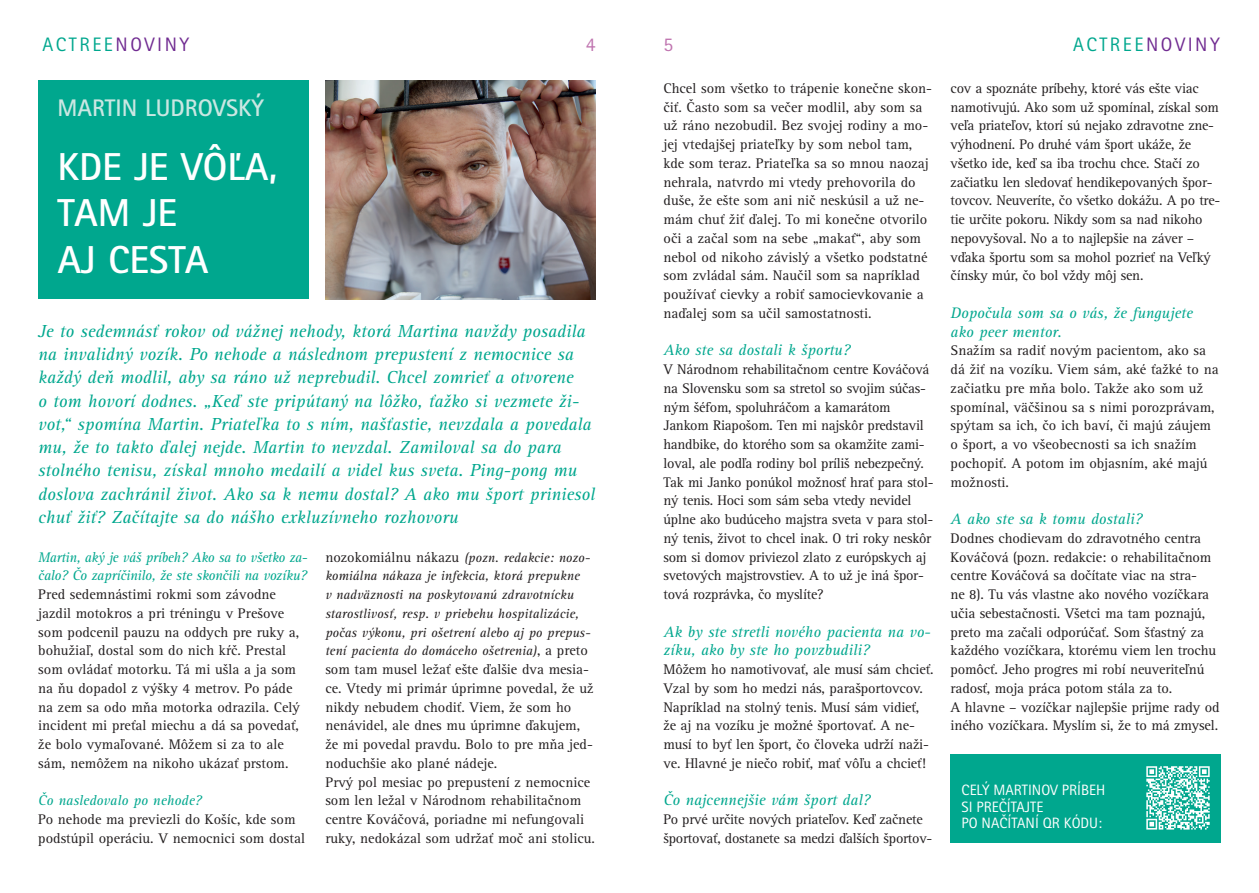
<style>
.page{position:relative;width:1259px;height:893px;background:#fff}
.page>*{position:absolute;margin:0;border:0;box-sizing:border-box;transform-origin:0 0}
.t1{font:700 39px/46.5px "Rotis Sans Serif Pro";color:#fff}
.t2{font:700 24px "Rotis Sans Serif Pro";color:#cae7e2}
.t3{font:19.5px "Rotis Sans Serif Pro";letter-spacing:.13em;color:#00a78e}
.t4{font:19.5px "Rotis Sans Serif Pro";color:#c075b0}
.t5{font:italic 18px/23.2px "Rotis Serif Pro";color:#00a78e}
.t6{font:italic 15.75px/18.8px "Rotis Serif Pro";color:#00a78e}
.t7{font:15px/16.5px "Rotis Sans Serif Pro";color:#fff}
.t8{font:14.4px/18.8px "Rotis Serif Pro";letter-spacing:-.01em;color:#231f20}
.t9{font:italic 14.4px/18.8px "Rotis Serif Pro";letter-spacing:-.02em;color:#00a78e}
.t10{font:italic 14.4px "Rotis Serif Pro";color:#00a78e}
.t11{font:italic 13.5px/18.8px "Rotis Serif Pro";color:#231f20}
.s1{color:#702b91}
.s2{font-style:normal;font-size:14.4px}
</style>
<div class="page">
<div style="left:38px;top:81px;width:270px;height:218px;background:#00a78e"></div>
<img style="left:325px;top:81px;width:270px;height:218px">
<div style="left:950px;top:754px;width:270px;height:89px;background:#00a78e"></div>
<svg style="left:1146px;top:766px;width:63px;height:63px"></svg>
<h3 class="t3" style="left:43px;top:33px;width:148px">ACTREE<span class="s1">NOVINY</span></h3>
<h3 class="t4" style="left:586px;top:33px;width:11px">4</h3>
<h3 class="t4" style="left:663px;top:33px;width:11px">5</h3>
<h3 class="t3" style="left:1073px;top:33px;width:148px">ACTREE<span class="s1">NOVINY</span></h3>
<h2 class="t2" style="left:57px;top:93px;width:208px">MARTIN LUDROVSKÝ</h2>
<h1 class="t1" style="left:57px;top:143px;width:221px">KDE JE VÔĽA,<br>TAM JE<br>AJ CESTA</h1>
<p class="t5" style="left:38px;top:320px;width:558px">Je to sedemnásť rokov od vážnej nehody, ktorá Martina navždy posadila na invalidný vozík. Po nehode a následnom prepustení z nemocnice sa každý deň modlil, aby sa ráno už neprebudil. Chcel zomrieť a otvorene<br>o tom hovorí dodnes. „Keď ste pripútaný na lôžko, ťažko si vezmete ži&shy;vot,“ spomína Martin. Priateľka to s ním, našťastie, nevzdala a povedala mu, že to takto ďalej nejde. Martin to nevzdal. Zamiloval sa do para stolného tenisu, získal mnoho medailí a videl kus sveta. Ping-pong mu doslova zachránil život. Ako sa k nemu dostal? A ako mu šport priniesol chuť žiť? Začítajte sa do nášho exkluzívneho rozhovoru</p>
<p class="t9" style="left:38px;top:548px;width:270px">Martin, aký je váš príbeh? Ako sa to všetko za&shy;čalo? Čo zapríčinilo, že ste skončili na vozíku?</p>
<p class="t8" style="left:38px;top:585px;width:263px">Pred sedemnástimi rokmi som závodne jazdil motokros a pri tréningu v Prešove som podcenil pauzu na oddych pre ruky a, bohužiaľ, dostal som do nich kŕč. Prestal som ovládať motorku. Tá mi ušla a ja som na ňu dopadol z výšky 4 metrov. Po páde na zem sa odo mňa motorka odrazila. Celý incident mi preťal miechu a dá sa povedať, že bolo vymaľované. Môžem si za to ale sám, nemôžem na nikoho ukázať prstom.</p>
<p class="t10" style="left:38px;top:792px;width:165px">Čo nasledovalo po nehode?</p>
<p class="t8" style="left:38px;top:810px;width:268px">Po nehode ma previezli do Košíc, kde som podstúpil operáciu. V nemocnici som dostal</p>
<p class="t11" style="left:325px;top:548px;width:267px"><span class="s2">nozokomiálnu nákazu</span> (pozn. redakcie: nozo&shy;komiálna nákaza je infekcia, ktorá prepukne<br>v nadväznosti na poskytovanú zdravotnícku starostlivosť, resp. v priebehu hospitalizácie, počas výkonu, pri ošetrení alebo aj po prepus&shy;tení pacienta do domáceho ošetrenia)<span class="s2">, a preto</span></p>
<p class="t8" style="left:325px;top:660px;width:271px">som tam musel ležať ešte ďalšie dva mesia&shy;ce. Vtedy mi primár úprimne povedal, že už nikdy nebudem chodiť. Viem, že som ho nenávidel, ale dnes mu úprimne ďakujem, že mi povedal pravdu. Bolo to pre mňa jed&shy;noduchšie ako plané nádeje.<br>Prvý pol mesiac po prepustení z nemocnice som len ležal v Národnom rehabilitačnom centre Kováčová, poriadne mi nefungovali ruky, nedokázal som udržať moč ani stolicu.</p>
<p class="t8" style="left:663px;top:79px;width:270px">Chcel som všetko to trápenie konečne skon&shy;čiť. Často som sa večer modlil, aby som sa už ráno nezobudil. Bez svojej rodiny a mo&shy;jej vtedajšej priateľky by som nebol tam, kde som teraz. Priateľka sa so mnou naozaj nehrala, natvrdo mi vtedy prehovorila do duše, že ešte som ani nič neskúsil a už ne&shy;mám chuť žiť ďalej. To mi konečne otvorilo oči a začal som na sebe „makať“, aby som nebol od nikoho závislý a všetko podstatné som zvládal sám. Naučil som sa napríklad používať cievky a robiť samocievkovanie a naďalej som sa učil samostatnosti.</p>
<p class="t6" style="left:663px;top:341px;width:188px">Ako ste sa dostali k športu?</p>
<p class="t8" style="left:663px;top:360px;width:272px">V Národnom rehabilitačnom centre Kováčová na Slovensku som sa stretol so svojim súčas&shy;ným šéfom, spoluhráčom a kamarátom Jankom Riapošom. Ten mi najskôr predstavil handbike, do ktorého som sa okamžite zami&shy;loval, ale podľa rodiny bol príliš nebezpečný.<br>Tak mi Janko ponúkol možnosť hrať para stol&shy;ný tenis. Hoci som sám seba vtedy nevidel úplne ako budúceho majstra sveta v para stol&shy;ný tenis, život to chcel inak. O tri roky neskôr som si domov priviezol zlato z európskych aj svetových majstrovstiev. A to už je iná špor&shy;tová rozprávka, čo myslíte?</p>
<p class="t6" style="left:663px;top:622px;width:269px">Ak by ste stretli nového pacienta na vo&shy;zíku, ako by ste ho povzbudili?</p>
<p class="t8" style="left:663px;top:660px;width:271px">Môžem ho namotivovať, ale musí sám chcieť.<br>Vzal by som ho medzi nás, parašportovcov.<br>Napríklad na stolný tenis. Musí sám vidieť, že aj na vozíku je možné športovať. A ne&shy;musí to byť len šport, čo človeka udrží naži&shy;ve. Hlavné je niečo robiť, mať vôľu a chcieť!</p>
<p class="t6" style="left:663px;top:791px;width:208px">Čo najcennejšie vám šport dal?</p>
<p class="t8" style="left:663px;top:810px;width:270px">Po prvé určite nových priateľov. Keď začnete športovať, dostanete sa medzi ďalších športov-</p>
<p class="t8" style="left:950px;top:79px;width:271px">cov a spoznáte príbehy, ktoré vás ešte viac namotivujú. Ako som už spomínal, získal som veľa priateľov, ktorí sú nejako zdravotne zne&shy;výhodnení. Po druhé vám šport ukáže, že všetko ide, keď sa iba trochu chce. Stačí zo začiatku len sledovať hendikepovaných špor&shy;tovcov. Neuveríte, čo všetko dokážu. A po tre&shy;tie určite pokoru. Nikdy som sa nad nikoho nepovyšoval. No a to najlepšie na záver – vďaka športu som sa mohol pozrieť na Veľký čínsky múr, čo bol vždy môj sen.</p>
<p class="t6" style="left:950px;top:303px;width:244px">Dopočula som sa o vás, že fungujete ako peer mentor.</p>
<p class="t8" style="left:950px;top:341px;width:269px">Snažím sa radiť novým pacientom, ako sa dá žiť na vozíku. Viem sám, aké ťažké to na začiatku pre mňa bolo. Takže ako som už spomínal, väčšinou sa s nimi porozprávam, spýtam sa ich, čo ich baví, či majú záujem o šport, a vo všeobecnosti sa ich snažím pochopiť. A potom im objasním, aké majú možnosti.</p>
<p class="t6" style="left:950px;top:510px;width:193px">A ako ste sa k tomu dostali?</p>
<p class="t8" style="left:950px;top:529px;width:270px">Dodnes chodievam do zdravotného centra Kováčová (pozn. redakcie: o rehabilitačnom centre Kováčová sa dočítate viac na stra-<br>ne 8). Tu vás vlastne ako nového vozíčkara učia sebestačnosti. Všetci ma tam poznajú, preto ma začali odporúčať. Som šťastný za každého vozíčkara, ktorému viem len trochu pomôcť. Jeho progres mi robí neuveriteľnú radosť, moja práca potom stála za to.<br>A hlavne – vozíčkar najlepšie prijme rady od iného vozíčkara. Myslím si, že to má zmysel.</p>
<p class="t7" style="left:961px;top:782px;width:145px">CELÝ MARTINOV PRÍBEH<br>SI PREČÍTAJTE<br>PO NAČÍTANÍ QR KÓDU:</p>
</div>
